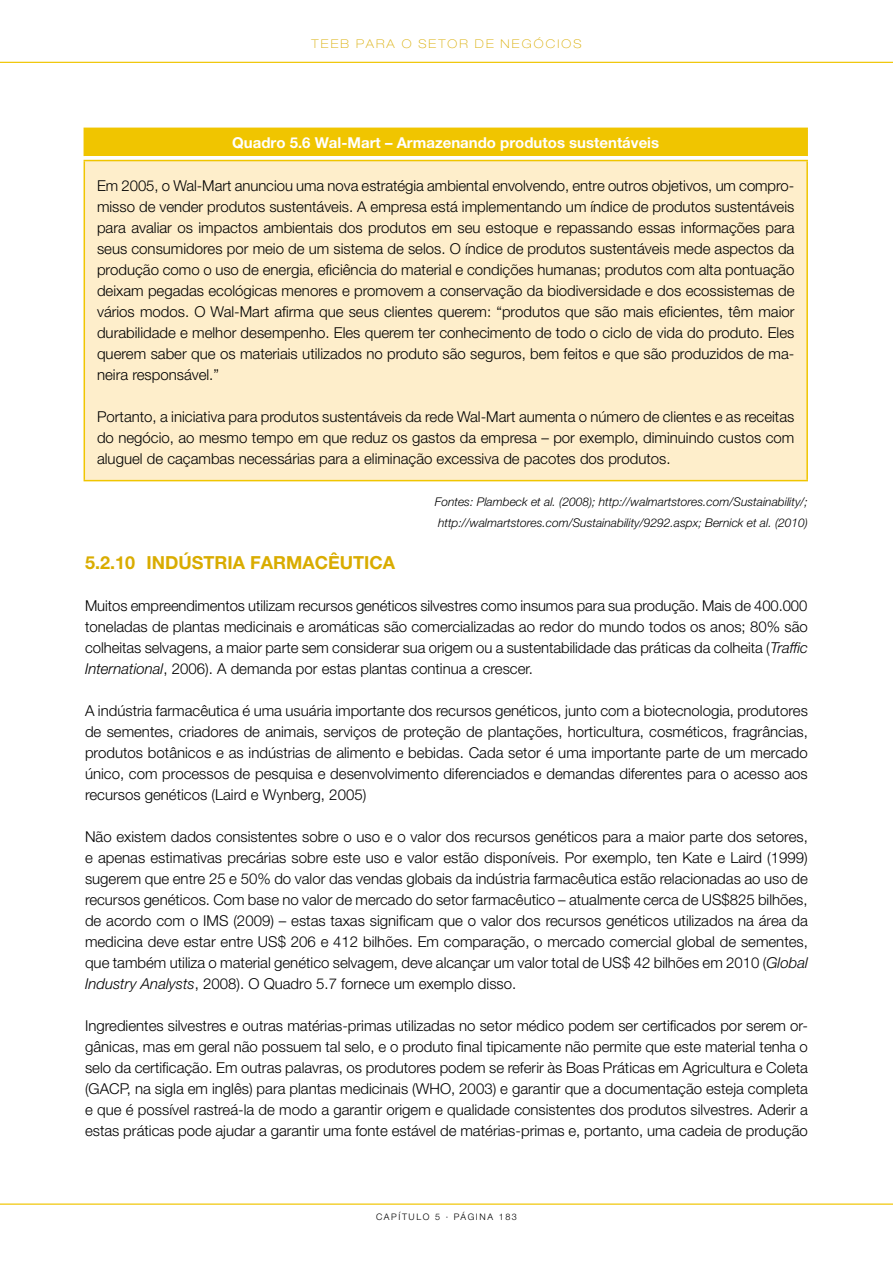
<style>
.page{position:relative;width:893px;height:1263px;background:#fff}
.page>*{position:absolute;margin:0;border:0;box-sizing:border-box;transform-origin:0 0}
.t1{font:700 18px "Helvetica Neue LT Pro";color:#d9ac00}
.t2{font:300 15px/21px "Helvetica Neue LT Pro";color:#000;text-align:justify}
.t3{font:700 15px "Helvetica Neue LT Pro";color:#fff}
.t4{font:italic 300 12px/21px "Helvetica Neue LT Pro";color:#000}
.t5{font:100 expanded 12px "Helvetica Neue LT Pro";letter-spacing:.175em;color:#d9ac00}
.t6{font:300 9px "Helvetica Neue LT Pro";letter-spacing:.175em;color:#000}
.s1{font-style:italic}
</style>
<div class="page">
<hr style="left:0;top:62px;width:893px;height:1px;background:#f0c500">
<hr style="left:0;top:1203px;width:893px;height:2px;background:#f0c500">
<div style="left:84px;top:128px;width:723px;height:28px;background:#f0c500"></div>
<svg style="left:84px;top:156px;width:723px;height:4px"></svg>
<div style="left:84px;top:161px;width:723px;height:320px;background:#feeecb"></div>
<hr style="left:84px;top:161px;width:1px;height:319px;background:#f0c500">
<hr style="left:806px;top:161px;width:2px;height:319px;background:#f0c500">
<hr style="left:84px;top:480px;width:724px;height:1px;background:#f0c500">
<hr style="left:84px;top:128px;width:724px;height:1px;background:#f0c500">
<hr style="left:806px;top:129px;width:2px;height:27px;background:#f0c500">
<hr style="left:84px;top:160px;width:724px;height:1px;background:#f0c500">
<p class="t5" style="left:312px;top:37px;width:271px">TEEB PARA O SETOR DE NEGÓCIOS</p>
<p class="t3" style="left:232px;top:133px;width:428px">Quadro 5.6 Wal-Mart – Armazenando produtos sustentáveis</p>
<p class="t2" style="left:97px;top:174px;width:699px">Em 2005, o Wal-Mart anunciou uma nova estratégia ambiental envolvendo, entre outros objetivos, um compro&shy;misso de vender produtos sustentáveis. A empresa está implementando um índice de produtos sustentáveis para avaliar os impactos ambientais dos produtos em seu estoque e repassando essas informações para seus consumidores por meio de um sistema de selos. O índice de produtos sustentáveis mede aspectos da produção como o uso de energia, eficiência do material e condições humanas; produtos com alta pontuação deixam pegadas ecológicas menores e promovem a conservação da biodiversidade e dos ecossistemas de vários modos. O Wal-Mart afirma que seus clientes querem: “produtos que são mais eficientes, têm maior durabilidade e melhor desempenho. Eles querem ter conhecimento de todo o ciclo de vida do produto. Eles querem saber que os materiais utilizados no produto são seguros, bem feitos e que são produzidos de ma&shy;neira responsável.”</p>
<p class="t2" style="left:97px;top:405px;width:699px">Portanto, a iniciativa para produtos sustentáveis da rede Wal-Mart aumenta o número de clientes e as receitas do negócio, ao mesmo tempo em que reduz os gastos da empresa – por exemplo, diminuindo custos com aluguel de caçambas necessárias para a eliminação excessiva de pacotes dos produtos.</p>
<p class="t4" style="left:435px;top:491px;width:374px">Fontes: Plambeck et al. (2008); http://walmartstores.com/Sustainability/; http://walmartstores.com/Sustainability/9292.aspx; Bernick et al. (2010)</p>
<p class="t1" style="left:85px;top:551px;width:312px">5.2.10 INDÚSTRIA FARMACÊUTICA</p>
<p class="t2" style="left:85px;top:594px;width:724px">Muitos empreendimentos utilizam recursos genéticos silvestres como insumos para sua produção. Mais de 400.000 toneladas de plantas medicinais e aromáticas são comercializadas ao redor do mundo todos os anos; 80% são colheitas selvagens, a maior parte sem considerar sua origem ou a sustentabilidade das práticas da colheita (<span class="s1">Traffic International</span>, 2006). A demanda por estas plantas continua a crescer.</p>
<p class="t2" style="left:85px;top:699px;width:724px">A indústria farmacêutica é uma usuária importante dos recursos genéticos, junto com a biotecnologia, produtores de sementes, criadores de animais, serviços de proteção de plantações, horticultura, cosméticos, fragrâncias, produtos botânicos e as indústrias de alimento e bebidas. Cada setor é uma importante parte de um mercado único, com processos de pesquisa e desenvolvimento diferenciados e demandas diferentes para o acesso aos recursos genéticos (Laird e Wynberg, 2005)</p>
<p class="t2" style="left:85px;top:825px;width:724px">Não existem dados consistentes sobre o uso e o valor dos recursos genéticos para a maior parte dos setores, e apenas estimativas precárias sobre este uso e valor estão disponíveis. Por exemplo, ten Kate e Laird (1999) sugerem que entre 25 e 50% do valor das vendas globais da indústria farmacêutica estão relacionadas ao uso de recursos genéticos. Com base no valor de mercado do setor farmacêutico – atualmente cerca de US$825 bilhões, de acordo com o IMS (2009) – estas taxas significam que o valor dos recursos genéticos utilizados na área da medicina deve estar entre US$ 206 e 412 bilhões. Em comparação, o mercado comercial global de sementes, que também utiliza o material genético selvagem, deve alcançar um valor total de US$ 42 bilhões em 2010 (<span class="s1">Global Industry Analysts</span>, 2008). O Quadro 5.7 fornece um exemplo disso.</p>
<p class="t2" style="left:85px;top:1014px;width:724px">Ingredientes silvestres e outras matérias-primas utilizadas no setor médico podem ser certificados por serem or&shy;gânicas, mas em geral não possuem tal selo, e o produto final tipicamente não permite que este material tenha o selo da certificação. Em outras palavras, os produtores podem se referir às Boas Práticas em Agricultura e Coleta (GACP, na sigla em inglês) para plantas medicinais (WHO, 2003) e garantir que a documentação esteja completa e que é possível rastreá-la de modo a garantir origem e qualidade consistentes dos produtos silvestres. Aderir a estas práticas pode ajudar a garantir uma fonte estável de matérias-primas e, portanto, uma cadeia de produção</p>
<p class="t6" style="left:376px;top:1211px;width:34px">Cap ítul</p>
<p class="t6" style="left:423px;top:1211px;width:53px">o5∙página</p>
<p class="t6" style="left:499px;top:1211px;width:20px">183</p>
</div>
